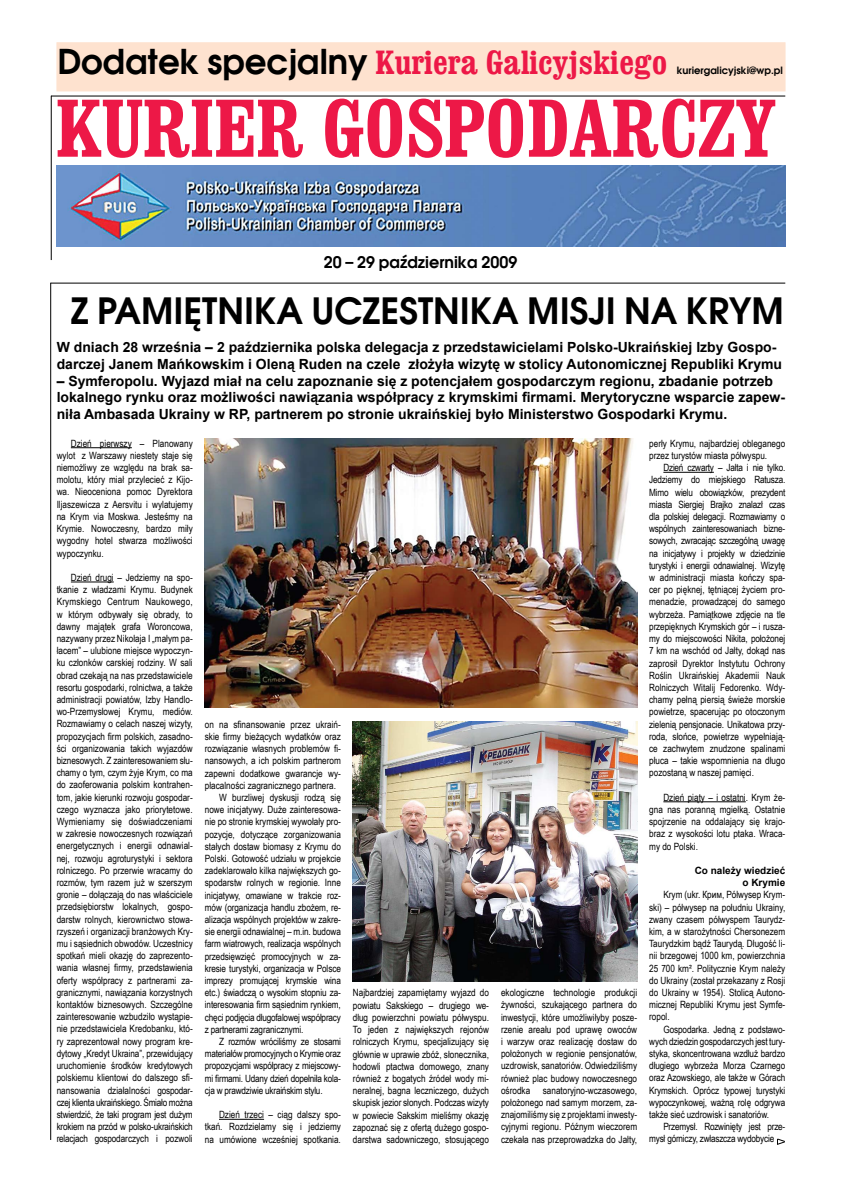
<style>
.page{position:relative;width:842px;height:1191px;background:#fff}
.page>*{position:absolute;margin:0;border:0;box-sizing:border-box;transform-origin:0 0}
.t1{font:700 condensed 82px "Clarendon";color:#ed1847}
.t2{font:600 36px "Avant Garde Gothic E";color:#000}
.t3{font:700 condensed 34px "Clarendon";color:#ed1847}
.t4{font:600 16px "Avant Garde Gothic E";color:#000}
.t5{font:700 14px/16.8px "Arial";color:#000}
.t6{font:10px/12.2px "Arial Narrow";color:#000;text-align:justify}
.t7{font:10px/12.2px "Arial Narrow";letter-spacing:-.02em;color:#000}
.t8{font:700 10px/12.2px "Arial";color:#000;text-align:right}
.t9{font:600 10px "Avant Garde Gothic E";color:#000}
.s1{font-family:"Avant Garde Gothic E";font-weight:600;font-stretch:normal;color:#000}
</style>
<div class="page">
<hr style="left:663px;top:472px;width:51px;height:1px;background:#000">
<hr style="left:663px;top:801px;width:83px;height:1px;background:#000">
<div style="left:57px;top:43px;width:728px;height:48px;background:#fee2cf"></div>
<hr style="left:50px;top:283px;width:735px;height:1px;background:#000">
<hr style="left:50px;top:283px;width:1px;height:857px;background:#000">
<hr style="left:51px;top:96px;width:734px;height:1px;background:#000">
<hr style="left:51px;top:96px;width:1px;height:164px;background:#000">
<img style="left:57px;top:166px;width:728px;height:81px">
<hr style="left:71px;top:447px;width:61px;height:1px;background:#000">
<hr style="left:71px;top:581px;width:43px;height:1px;background:#000">
<img style="left:205px;top:438px;width:432px;height:269px">
<hr style="left:219px;top:1119px;width:45px;height:1px;background:#000">
<img style="left:353px;top:721px;width:284px;height:260px">
<svg style="left:777px;top:1138px;width:8px;height:7px"></svg>
<h3 class="t3" style="left:57px;top:42px;width:611px"><span class="s1">Dodatek specjalny</span> KURIERA GALICYJSKIEGO</h3>
<p class="t9" style="left:677px;top:65px;width:108px">kuriergalicyjski@wp.pl</p>
<h1 class="t1" style="left:57px;top:78px;width:721px">KURIER GOSPODARCZY</h1>
<h3 class="t4" style="left:324px;top:252px;width:195px">20 – 29 października 2009</h3>
<h2 class="t2" style="left:71px;top:288px;width:714px">Z pamiętnika uczestnika misji na Krym</h2>
<h3 class="t5" style="left:57px;top:339px;width:727px">W dniach 28 września – 2 października polska delegacja z przedstawicielami Polsko-Ukraińskiej Izby Gospo&shy;darczej Janem Mańkowskim i Oleną Ruden na czele złożyła wizytę w stolicy Autonomicznej Republiki Krymu</h3>
<p class="t5" style="left:57px;top:373px;width:730px">– Symferopolu. Wyjazd miał na celu zapoznanie się z potencjałem gospodarczym regionu, zbadanie potrzeb lokalnego rynku oraz możliwości nawiązania współpracy z krymskimi firmami. Merytoryczne wsparcie zapew&shy;niła Ambasada Ukrainy w RP, partnerem po stronie ukraińskiej było Ministerstwo Gospodarki Krymu.</p>
<p class="t6" style="left:57px;top:437px;width:138px;text-indent:14px">Dzień pierwszy – Planowany wylot z Warszawy niestety staje się niemożliwy ze względu na brak sa&shy;molotu, który miał przylecieć z Kijo&shy;wa. Nieoceniona pomoc Dyrektora Iljaszewicza z Aersvitu i wylatujemy na Krym via Moskwa. Jesteśmy na Krymie. Nowoczesny, bardzo miły wygodny hotel stwarza możliwości wypoczynku.</p>
<p class="t6" style="left:57px;top:571px;width:138px;text-indent:14px">Dzień drugi – Jedziemy na spo&shy;tkanie z władzami Krymu. Budynek Krymskiego Centrum Naukowego, w którym odbywały się obrady, to dawny majątek grafa Woroncowa, nazywany przez Nikołaja I „małym pa&shy;łacem” – ulubione miejsce wypoczyn&shy;ku członków carskiej rodziny. W sali obrad czekają na nas przedstawiciele resortu gospodarki, rolnictwa, a także administracji powiatów, Izby Handlo&shy;wo-Przemysłowej Krymu, mediów.<br>Rozmawiamy o celach naszej wizyty, propozycjach firm polskich, zasadno&shy;ści organizowania takich wyjazdów biznesowych. Z zainteresowaniem słu&shy;chamy o tym, czym żyje Krym, co ma do zaoferowania polskim kontrahen&shy;tom, jakie kierunki rozwoju gospodar&shy;czego wyznacza jako priorytetowe.<br>Wymieniamy się doświadczeniami w zakresie nowoczesnych rozwiązań energetycznych i energii odnawial&shy;nej, rozwoju agroturystyki i sektora rolniczego. Po przerwie wracamy do rozmów, tym razem już w szerszym gronie – dołączają do nas właściciele przedsiębiorstw lokalnych, gospo&shy;darstw rolnych, kierownictwo stowa&shy;rzyszeń i organizacji branżowych Kry&shy;mu i sąsiednich obwodów. Uczestnicy spotkań mieli okazję do zaprezento&shy;wania własnej firmy, przedstawienia oferty współpracy z partnerami za&shy;granicznymi, nawiązania korzystnych kontaktów biznesowych. Szczególne zainteresowanie wzbudziło wystąpie&shy;nie przedstawiciela Kredobanku, któ&shy;ry zaprezentował nowy program kre&shy;dytowy „Kredyt Ukraina”, przewidujący uruchomienie środków kredytowych polskiemu klientowi do dalszego sfi&shy;nansowania działalności gospodar&shy;czej klienta ukraińskiego. Śmiało można stwierdzić, że taki program jest dużym krokiem na przód w polsko-ukraińskich relacjach gospodarczych i pozwoli</p>
<p class="t6" style="left:205px;top:717px;width:138px">on na sfinansowanie przez ukraiń-</p>
<p class="t6" style="left:205px;top:730px;width:138px">skie firmy bieżących wydatków oraz</p>
<p class="t6" style="left:205px;top:742px;width:138px">rozwiązanie własnych problemów fi-</p>
<p class="t6" style="left:205px;top:754px;width:138px">nansowych, a ich polskim partnerom</p>
<p class="t6" style="left:205px;top:766px;width:138px">zapewni dodatkowe gwarancje wy-</p>
<p class="t6" style="left:205px;top:778px;width:133px">płacalności zagranicznego partnera.</p>
<p class="t6" style="left:219px;top:791px;width:123px">W burzliwej dyskusji rodzą się</p>
<p class="t6" style="left:205px;top:803px;width:138px">nowe inicjatywy. Duże zainteresowa-</p>
<p class="t6" style="left:205px;top:815px;width:138px">nie po stronie krymskiej wywołały pro-</p>
<p class="t6" style="left:205px;top:827px;width:138px">pozycje, dotyczące zorganizowania</p>
<p class="t6" style="left:205px;top:839px;width:138px">stałych dostaw biomasy z Krymu do</p>
<p class="t6" style="left:205px;top:852px;width:138px">Polski. Gotowość udziału w projekcie</p>
<p class="t6" style="left:205px;top:864px;width:138px">zadeklarowało kilka największych go-</p>
<p class="t6" style="left:205px;top:876px;width:138px">spodarstw rolnych w regionie. Inne</p>
<p class="t6" style="left:205px;top:888px;width:138px">inicjatywy, omawiane w trakcie roz-</p>
<p class="t6" style="left:205px;top:900px;width:138px">mów (organizacja handlu zbożem, re-</p>
<p class="t6" style="left:205px;top:913px;width:138px">alizacja wspólnych projektów w zakre-</p>
<p class="t6" style="left:205px;top:925px;width:138px">sie energii odnawialnej – m.in. budowa</p>
<p class="t6" style="left:205px;top:937px;width:138px">farm wiatrowych, realizacja wspólnych</p>
<p class="t6" style="left:205px;top:949px;width:138px">przedsięwzięć promocyjnych w za-</p>
<p class="t6" style="left:205px;top:961px;width:138px">kresie turystyki, organizacja w Polsce</p>
<p class="t6" style="left:205px;top:974px;width:138px">imprezy promującej krymskie wina</p>
<p class="t6" style="left:205px;top:986px;width:138px">etc.) świadczą o wysokim stopniu za-</p>
<p class="t6" style="left:205px;top:998px;width:138px">interesowania firm sąsiednim rynkiem,</p>
<p class="t7" style="left:205px;top:1010px;width:138px">chęci podjęcia długofalowej współpracy</p>
<p class="t6" style="left:205px;top:1022px;width:100px">z partnerami zagranicznymi.</p>
<p class="t7" style="left:219px;top:1035px;width:123px">Z rozmów wróciliśmy ze stosami</p>
<p class="t7" style="left:205px;top:1047px;width:138px">materiałów promocyjnych o Krymie oraz</p>
<p class="t7" style="left:205px;top:1059px;width:138px">propozycjami współpracy z miejscowy-</p>
<p class="t7" style="left:205px;top:1071px;width:138px">mi firmami. Udany dzień dopełniła kola-</p>
<p class="t7" style="left:205px;top:1083px;width:119px">cja w prawdziwie ukraińskim stylu.</p>
<p class="t6" style="left:205px;top:1108px;width:138px;text-indent:14px">Dzień trzeci – ciąg dalszy spo&shy;tkań. Rozdzielamy się i jedziemy na umówione wcześniej spotkania.</p>
<p class="t6" style="left:353px;top:986px;width:138px">Najbardziej zapamiętamy wyjazd do powiatu Sakskiego – drugiego we&shy;dług powierzchni powiatu półwyspu.<br>To jeden z największych rejonów rolniczych Krymu, specjalizujący się głównie w uprawie zbóż, słonecznika, hodowli ptactwa domowego, znany również z bogatych źródeł wody mi&shy;neralnej, bagna leczniczego, dużych skupisk jezior słonych. Podczas wizyty w powiecie Sakskim mieliśmy okazję zapoznać się z ofertą dużego gospo&shy;darstwa sadowniczego, stosującego</p>
<p class="t6" style="left:501px;top:986px;width:138px">ekologiczne technologie produkcji żywności, szukającego partnera do inwestycji, które umożliwiłyby posze&shy;rzenie areału pod uprawę owoców i warzyw oraz realizację dostaw do położonych w regionie pensjonatów, uzdrowisk, sanatoriów. Odwiedziliśmy również plac budowy nowoczesnego ośrodka</p>
<p class="t6" style="left:501px;top:1083px;width:138px;text-indent:42px">sanatoryjno-wczasowego, położonego nad samym morzem, za&shy;znajomiliśmy się z projektami inwesty&shy;cyjnymi regionu. Późnym wieczorem czekała nas przeprowadzka do Jałty,</p>
<p class="t6" style="left:649px;top:437px;width:138px">perły Krymu, najbardziej obleganego przez turystów miasta półwyspu.</p>
<p class="t6" style="left:649px;top:461px;width:138px;text-indent:14px">Dzień czwarty – Jałta i nie tylko.<br>Jedziemy do miejskiego Ratusza.<br>Mimo wielu obowiązków, prezydent miasta Siergiej Brajko znalazł czas dla polskiej delegacji. Rozmawiamy o wspólnych zainteresowaniach bizne&shy;sowych, zwracając szczególną uwagę na inicjatywy i projekty w dziedzinie turystyki i energii odnawialnej. Wizytę w administracji miasta kończy spa&shy;cer po pięknej, tętniącej życiem pro&shy;menadzie, prowadzącej do samego wybrzeża. Pamiątkowe zdjęcie na tle przepięknych Krymskich gór – i rusza&shy;my do miejscowości Nikita, położonej 7 km na wschód od Jałty, dokąd nas zaprosił Dyrektor Instytutu Ochrony Roślin Ukraińskiej Akademii Nauk Rolniczych Witalij Fedorenko. Wdy&shy;chamy pełną piersią świeże morskie powietrze, spacerując po otoczonym zielenią pensjonacie. Unikatowa przy&shy;roda, słońce, powietrze wypełniają&shy;ce zachwytem znudzone spalinami płuca – takie wspomnienia na długo pozostaną w naszej pamięci.</p>
<p class="t6" style="left:649px;top:790px;width:138px;text-indent:14px">Dzień piąty – i ostatni. Krym że&shy;gna nas poranną mgiełką. Ostatnie spojrzenie na oddalający się krajo&shy;braz z wysokości lotu ptaka. Wraca&shy;my do Polski.</p>
<p class="t8" style="left:695px;top:864px;width:92px">Co należy wiedzieć o Krymie</p>
<p class="t6" style="left:649px;top:888px;width:138px;text-indent:14px">Krym (ukr. Крим, Półwysep Krym&shy;ski) – półwysep na południu Ukrainy, zwany czasem półwyspem Taurydz&shy;kim, a w starożytności Chersonezem Taurydzkim bądź Taurydą. Długość li&shy;nii brzegowej 1000 km, powierzchnia 25 700 km². Politycznie Krym należy do Ukrainy (został przekazany z Rosji do Ukrainy w 1954). Stolicą Autono&shy;micznej Republiki Krymu jest Symfe&shy;ropol.</p>
<p class="t6" style="left:649px;top:1022px;width:138px;text-indent:14px">Gospodarka. Jedną z podstawo&shy;wych dziedzin gospodarczych jest tury&shy;styka, skoncentrowana wzdłuż bardzo długiego wybrzeża Morza Czarnego oraz Azowskiego, ale także w Górach Krymskich. Oprócz typowej turystyki wypoczynkowej, ważną rolę odgrywa także sieć uzdrowisk i sanatoriów.</p>
<p class="t7" style="left:649px;top:1120px;width:138px;text-indent:14px">Przemysł. Rozwinięty jest prze&shy;mysł górniczy, zwłaszcza wydobycie</p>
</div>
